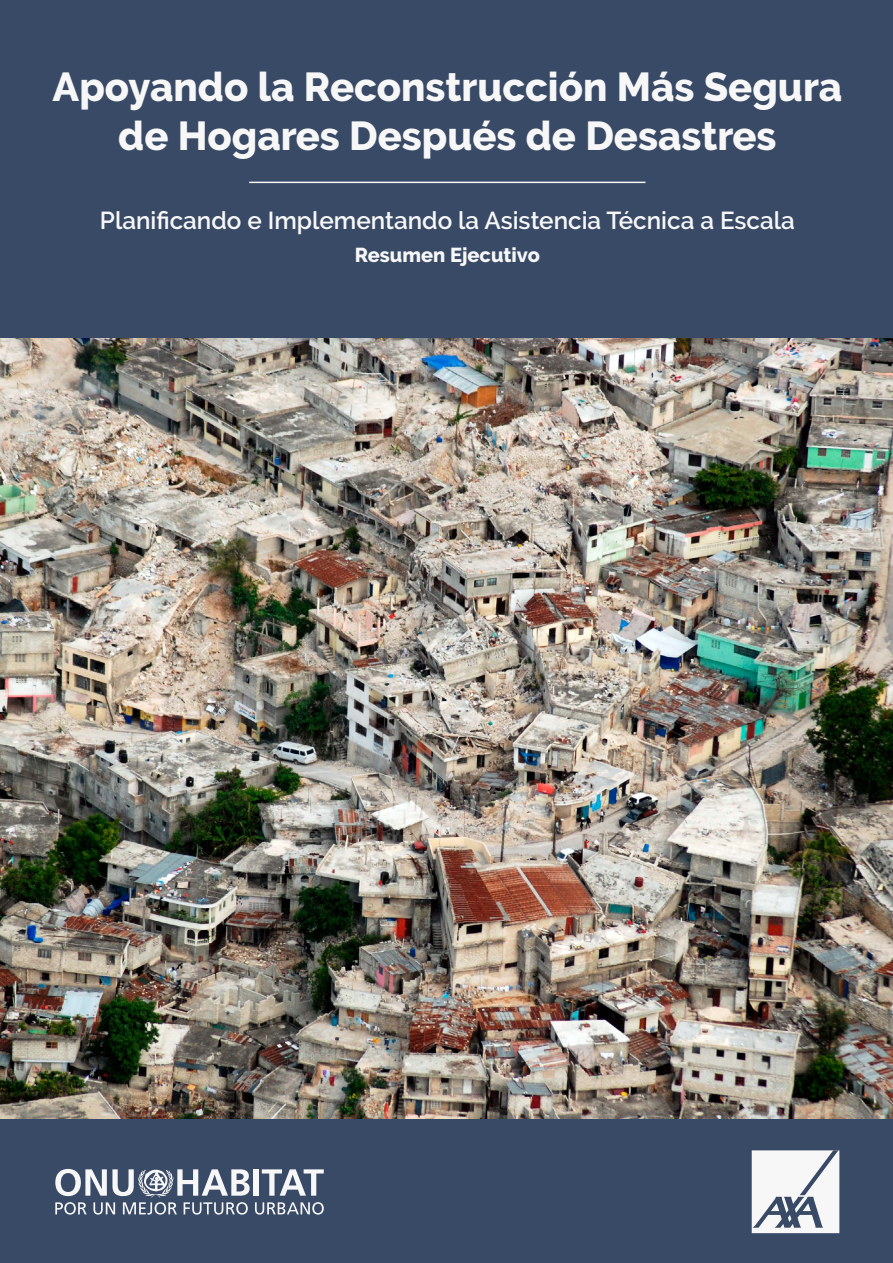
<style>
.page{position:relative;width:893px;height:1263px;background:#384a66}
.page>*{position:absolute;margin:0;border:0;box-sizing:border-box;transform-origin:0 0}
.t1{font:800 40.35px/48.3px "Raleway";color:#f7f7f7;text-align:center}
.t2{font:600 24.45px "Raleway";color:#f7f7f7}
.t3{font:800 20.1px "Raleway";color:#f7f7f7}
</style>
<div class="page">
<svg style="left:752px;top:1150px;width:87px;height:83px;background:#d5d8dd"></svg>
<svg style="left:55px;top:1169px;width:269px;height:45px"></svg>
<img style="left:0;top:339px;width:893px;height:780px">
<hr style="left:249px;top:182px;width:396px;height:1px;background:#f7f7f7">
<p class="t1" style="left:53px;top:63px;width:791px">Apoyando la Reconstrucción Más Segura de Hogares Después de Desastres</p>
<p class="t2" style="left:100px;top:206px;width:696px">Planificando e Implementando la Asistencia Técnica a Escala</p>
<p class="t3" style="left:355px;top:244px;width:187px">Resumen Ejecutivo</p>
</div>
